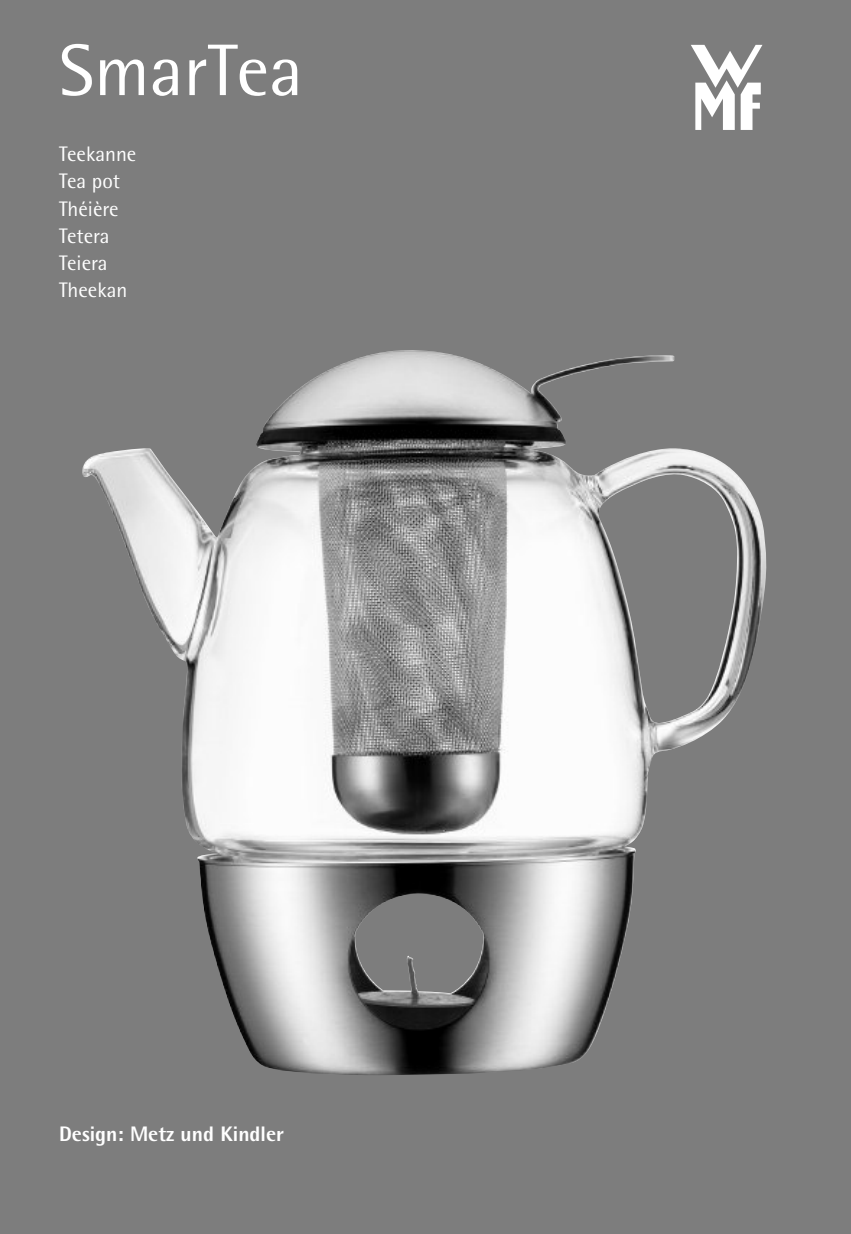
<style>
.page{position:relative;width:851px;height:1234px;background:#fff}
.page>*{position:absolute;margin:0;border:0;box-sizing:border-box;transform-origin:0 0}
.t1{font:72.9px "WMF Rotis";color:#fff}
.t2{font:21px/27.3px "WMF Rotis";color:#fff}
.t3{font:700 21px "WMF Rotis";color:#fff}
</style>
<div class="page">
<div style="left:0;top:0;width:850px;height:1233px;background:#7d7d7d"></div>
<svg style="left:691px;top:45px;width:71px;height:85px"></svg>
<img style="left:82px;top:350px;width:685px;height:725px">
<h1 class="t1" style="left:59px;top:27px;width:245px">SmarTea</h1>
<p class="t2" style="left:59px;top:140px;width:79px">Teekanne<br>Tea pot<br>Théière<br>Tetera<br>Teiera<br>Theekan</p>
<p class="t3" style="left:59px;top:1121px;width:226px">Design: Metz und Kindler</p>
</div>
